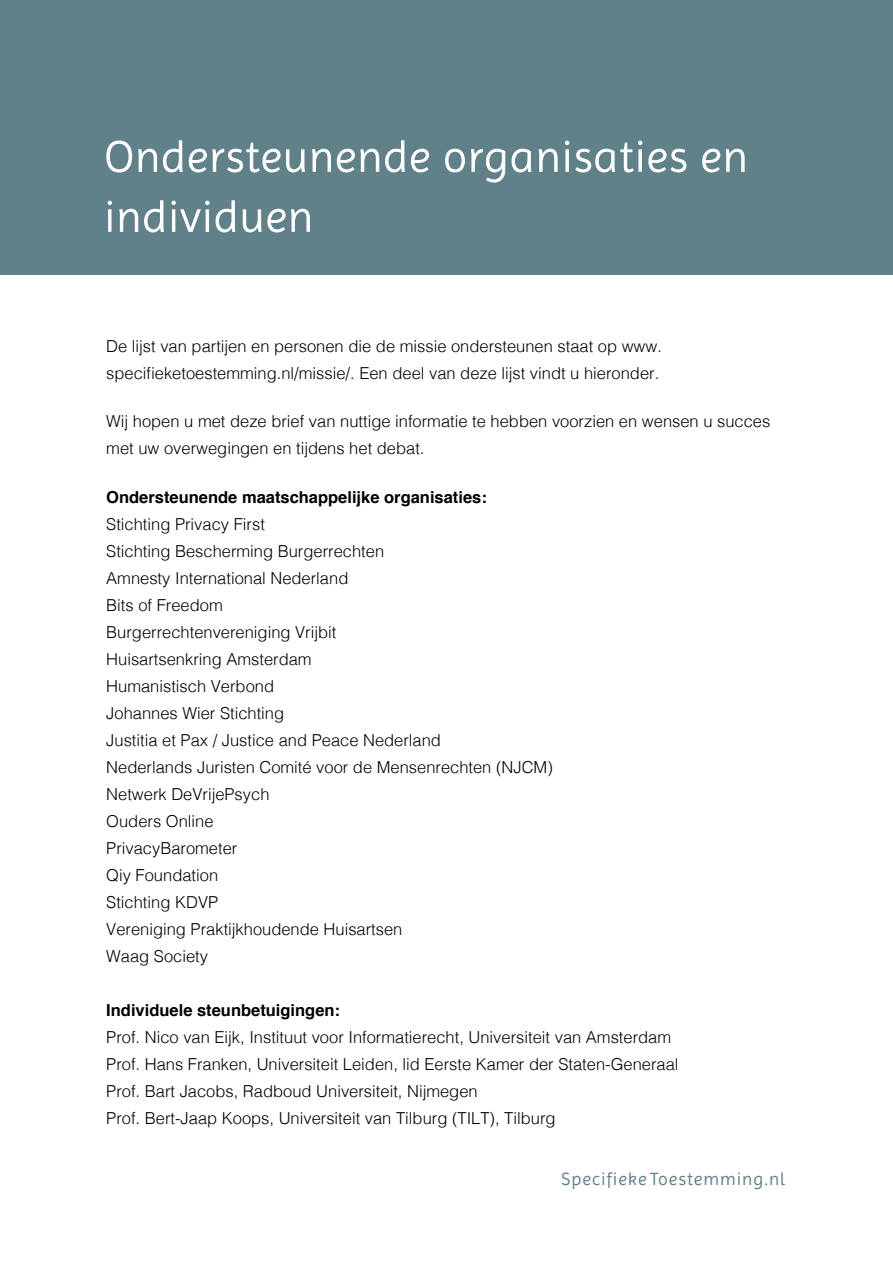
<style>
.page{position:relative;width:893px;height:1263px;background:#fff}
.page>*{position:absolute;margin:0;border:0;box-sizing:border-box;transform-origin:0 0}
.t1{font:18px "Imprima";letter-spacing:.05em;color:#61818a}
.t2{font:300 16.5px/27px "Helvetica";color:#000}
.t3{font:700 16.5px "Helvetica";color:#000}
</style>
<div class="page">
<div style="left:0;top:0;width:893px;height:274px;background:#61818a"></div>
<svg style="left:106px;top:140px;width:26px;height:33px"></svg>
<svg style="left:138px;top:149px;width:19px;height:23px"></svg>
<svg style="left:163px;top:140px;width:20px;height:32px"></svg>
<svg style="left:189px;top:143px;width:116px;height:29px"></svg>
<svg style="left:312px;top:149px;width:19px;height:23px"></svg>
<svg style="left:337px;top:149px;width:42px;height:23px"></svg>
<svg style="left:385px;top:140px;width:20px;height:32px"></svg>
<svg style="left:411px;top:149px;width:18px;height:23px"></svg>
<svg style="left:445px;top:149px;width:20px;height:23px"></svg>
<svg style="left:471px;top:149px;width:34px;height:34px"></svg>
<svg style="left:512px;top:149px;width:19px;height:23px"></svg>
<svg style="left:539px;top:149px;width:19px;height:23px"></svg>
<svg style="left:565px;top:141px;width:4px;height:31px"></svg>
<svg style="left:575px;top:141px;width:67px;height:31px"></svg>
<svg style="left:648px;top:149px;width:38px;height:23px"></svg>
<svg style="left:702px;top:149px;width:18px;height:23px"></svg>
<svg style="left:726px;top:149px;width:19px;height:23px"></svg>
<svg style="left:108px;top:201px;width:4px;height:31px"></svg>
<svg style="left:119px;top:209px;width:19px;height:23px"></svg>
<svg style="left:144px;top:200px;width:20px;height:32px"></svg>
<svg style="left:172px;top:201px;width:37px;height:31px"></svg>
<svg style="left:216px;top:200px;width:19px;height:32px"></svg>
<svg style="left:243px;top:209px;width:67px;height:23px"></svg>
<p class="t2" style="left:106px;top:331px;width:557px">De lijst van partijen en personen die de missie ondersteunen staat op www. specifieketoestemming.nl/missie/. Een deel van deze lijst vindt u hieronder.</p>
<p class="t2" style="left:106px;top:407px;width:665px">Wij hopen u met deze brief van nuttige informatie te hebben voorzien en wensen u succes met uw overwegingen en tijdens het debat.</p>
<p class="t3" style="left:106px;top:483px;width:382px">Ondersteunende maatschappelijke organisaties:</p>
<p class="t2" style="left:106px;top:509px;width:448px">Stichting Privacy First<br>Stichting Bescherming Burgerrechten<br>Amnesty International Nederland<br>Bits of Freedom<br>Burgerrechtenvereniging Vrijbit<br>Huisartsenkring Amsterdam<br>Humanistisch Verbond<br>Johannes Wier Stichting<br>Justitia et Pax / Justice and Peace Nederland<br>Nederlands Juristen Comité voor de Mensenrechten (NJCM)<br>Netwerk DeVrijePsych<br>Ouders Online<br>PrivacyBarometer<br>Qiy Foundation<br>Stichting KDVP<br>Vereniging Praktijkhoudende Huisartsen<br>Waag Society</p>
<p class="t3" style="left:106px;top:996px;width:235px">Individuele steunbetuigingen:</p>
<p class="t2" style="left:106px;top:1022px;width:574px">Prof. Nico van Eijk, Instituut voor Informatierecht, Universiteit van Amsterdam Prof. Hans Franken, Universiteit Leiden, lid Eerste Kamer der Staten-Generaal Prof. Bart Jacobs, Radboud Universiteit, Nijmegen<br>Prof. Bert-Jaap Koops, Universiteit van Tilburg (TILT), Tilburg</p>
<p class="t1" style="left:561px;top:1168px;width:225px">Specifieke Toestemming.nl</p>
</div>
